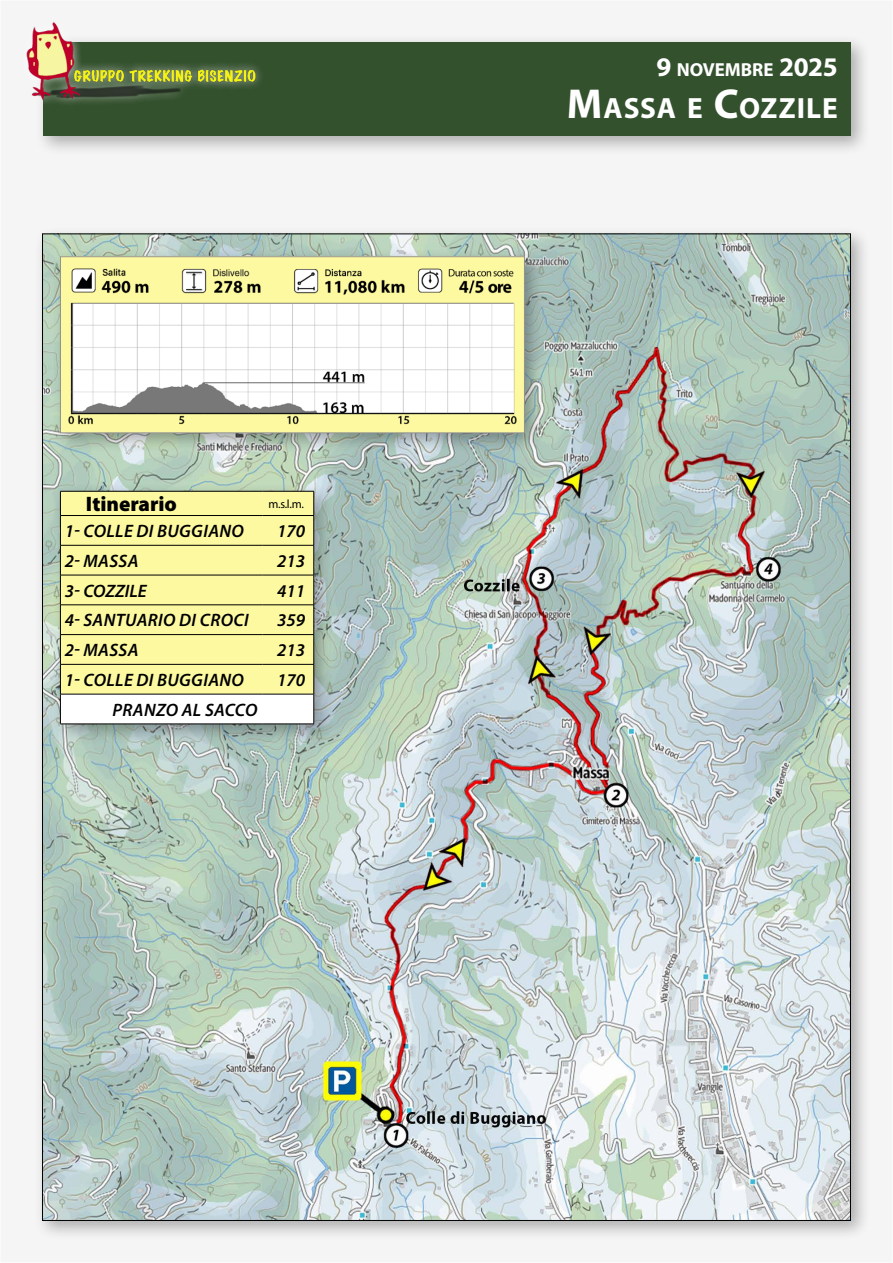
<style>
.page{position:relative;width:893px;height:1263px;background:#f5f5f5}
.page>*{position:absolute;margin:0;border:0;box-sizing:border-box;transform-origin:0 0}
.t1{font:700 29.4px "Myriad Pro";letter-spacing:.02em;color:#fff}
.t2{font:900 21px "Myriad Pro";color:#000}
.t3{font:700 18.9px "Myriad Pro";color:#fff}
.t4{font:italic 600 18px "Myriad Pro";letter-spacing:.02em;color:#000}
.t5{font:italic 600 18px "Myriad Pro";letter-spacing:-.005em;color:#000}
.t6{font:12px "Myriad Pro";color:#000}
.s1{font-size:27px}
.s2{font-size:42px}
</style>
<div class="page">
<div style="left:34px;top:225px;width:836px;height:1016px;background:#000;opacity:.3"></div>
<img style="left:44px;top:236px;width:805px;height:983px">
<div style="left:52px;top:483px;width:282px;height:261px;background:#000;opacity:.3"></div>
<div style="left:61px;top:492px;width:252px;height:202px;background:#fdf9a1"></div>
<div style="left:60px;top:694px;width:254px;height:30px;background:#fff"></div>
<hr style="left:60px;top:491px;width:203px;height:1px;background:#000">
<hr style="left:263px;top:491px;width:51px;height:1px;background:#000">
<hr style="left:60px;top:515px;width:203px;height:1px;background:#000">
<svg style="left:60px;top:491px;width:1px;height:54px"></svg>
<hr style="left:263px;top:515px;width:51px;height:1px;background:#000">
<svg style="left:313px;top:491px;width:1px;height:54px"></svg>
<hr style="left:60px;top:545px;width:203px;height:1px;background:#000">
<hr style="left:60px;top:545px;width:1px;height:30px;background:#000">
<hr style="left:263px;top:545px;width:51px;height:1px;background:#000">
<hr style="left:313px;top:545px;width:1px;height:30px;background:#000">
<hr style="left:60px;top:575px;width:203px;height:1px;background:#000">
<hr style="left:60px;top:575px;width:1px;height:30px;background:#000">
<hr style="left:263px;top:575px;width:51px;height:1px;background:#000">
<hr style="left:313px;top:575px;width:1px;height:30px;background:#000">
<hr style="left:60px;top:604px;width:203px;height:1px;background:#000">
<hr style="left:263px;top:604px;width:51px;height:1px;background:#000">
<hr style="left:60px;top:634px;width:203px;height:1px;background:#000">
<svg style="left:60px;top:605px;width:1px;height:59px"></svg>
<hr style="left:263px;top:634px;width:51px;height:1px;background:#000">
<svg style="left:313px;top:605px;width:1px;height:59px"></svg>
<hr style="left:60px;top:664px;width:203px;height:1px;background:#000">
<hr style="left:60px;top:664px;width:1px;height:30px;background:#000">
<hr style="left:263px;top:664px;width:51px;height:1px;background:#000">
<hr style="left:313px;top:664px;width:1px;height:30px;background:#000">
<hr style="left:60px;top:694px;width:203px;height:1px;background:#000">
<hr style="left:60px;top:694px;width:1px;height:30px;background:#000">
<hr style="left:263px;top:694px;width:51px;height:1px;background:#000">
<hr style="left:313px;top:694px;width:1px;height:30px;background:#000">
<hr style="left:60px;top:724px;width:203px;height:1px;background:#000">
<hr style="left:263px;top:724px;width:51px;height:1px;background:#000">
<div style="left:52px;top:248px;width:492px;height:205px;background:#000;opacity:.3"></div>
<img style="left:62px;top:258px;width:461px;height:173px">
<div style="left:60px;top:256px;width:465px;height:177px;border:1px solid #939393"></div>
<div style="left:35px;top:34px;width:836px;height:122px;background:#000;opacity:.3"></div>
<div style="left:43px;top:43px;width:808px;height:93px;background:#34512e"></div>
<div style="left:18px;top:14px;width:246px;height:94px;background:#fff;opacity:.75"></div>
<img style="left:18px;top:14px;width:239px;height:96px">
<p class="t2" style="left:86px;top:490px;width:93px">Itinerario</p>
<p class="t6" style="left:268px;top:496px;width:37px">m.s.l.m.</p>
<p class="t4" style="left:65px;top:520px;width:181px">1- COLLE DI BUGGIANO</p>
<p class="t4" style="left:277px;top:520px;width:30px">170</p>
<p class="t4" style="left:65px;top:549px;width:75px">2- MASSA</p>
<p class="t4" style="left:277px;top:549px;width:30px">213</p>
<p class="t5" style="left:65px;top:579px;width:83px">3- COZZILE</p>
<p class="t4" style="left:277px;top:579px;width:30px">411</p>
<p class="t4" style="left:65px;top:609px;width:186px">4- SANTUARIO DI CROCI</p>
<p class="t4" style="left:277px;top:609px;width:30px">359</p>
<p class="t4" style="left:65px;top:639px;width:75px">2- MASSA</p>
<p class="t4" style="left:277px;top:639px;width:30px">213</p>
<p class="t4" style="left:65px;top:668px;width:181px">1- COLLE DI BUGGIANO</p>
<p class="t4" style="left:277px;top:668px;width:30px">170</p>
<p class="t4" style="left:112px;top:698px;width:147px">PRANZO AL SACCO</p>
<p class="t3" style="left:656px;top:57px;width:183px"><span class="s1">9</span> NOVEMBRE <span class="s1">2025</span></p>
<h1 class="t1" style="left:567px;top:88px;width:272px"><span class="s2">M</span>ASSA E <span class="s2">C</span>OZZILE</h1>
</div>
